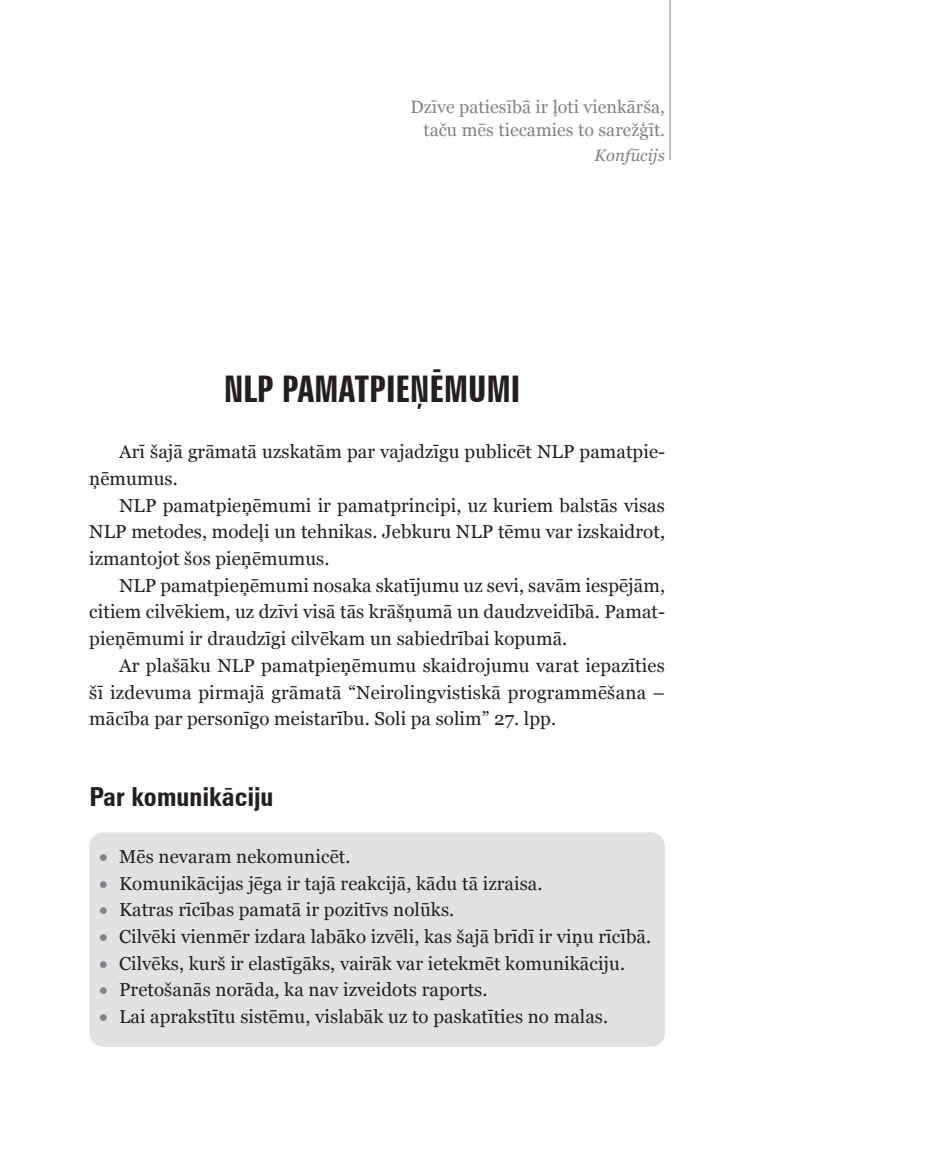
<style>
.page{position:relative;width:943px;height:1166px;background:#fff}
.page>*{position:absolute;margin:0;border:0;box-sizing:border-box;transform-origin:0 0}
.t1{font:700 extra-condensed 36.75px "Zurich TL";letter-spacing:.005em;color:#231f20}
.t2{font:700 condensed 26.25px "Zurich TL";letter-spacing:.005em;color:#231f20}
.t3{font:18.72px/26.6px "Georgia";letter-spacing:.005em;color:#231f20;text-align:justify}
.t4{font:17.85px/23.1px "Georgia";letter-spacing:.005em;color:#808285;text-align:right}
.t5{font:italic 16.62px "Georgia";letter-spacing:.005em;color:#808285}
.s1{color:#808285}
</style>
<div class="page">
<hr style="left:669px;top:0;width:1px;height:160px;background:#808285">
<div style="left:89px;top:832px;width:576px;height:215px;background:#e1e2e4;border-radius:15px"></div>
<p class="t4" style="left:410px;top:95px;width:256px">Dzīve patiesībā ir ļoti vienkārša, taču mēs tiecamies to sarežģīt.</p>
<p class="t5" style="left:594px;top:144px;width:72px">Konfūcijs</p>
<h1 class="t1" style="left:224px;top:368px;width:297px">NLP PAMATPIEŅĒMUMI</h1>
<p class="t3" style="left:89px;top:439px;width:577px;text-indent:30px">Arī šajā grāmatā uzskatām par vajadzīgu publicēt NLP pamatpie&shy;ņēmumus.</p>
<p class="t3" style="left:89px;top:492px;width:577px;text-indent:30px">NLP pamatpieņēmumi ir pamatprincipi, uz kuriem balstās visas NLP metodes, modeļi un tehnikas. Jebkuru NLP tēmu var izskaidrot, izmantojot šos pieņēmumus.</p>
<p class="t3" style="left:89px;top:572px;width:577px;text-indent:30px">NLP pamatpieņēmumi nosaka skatījumu uz sevi, savām iespējām, citiem cilvēkiem, uz dzīvi visā tās krāšņumā un daudzveidībā. Pamat&shy;pieņēmumi ir draudzīgi cilvēkam un sabiedrībai kopumā.</p>
<p class="t3" style="left:89px;top:652px;width:577px;text-indent:30px">Ar plašāku NLP pamatpieņēmumu skaidrojumu varat iepazīties šī izdevuma pirmajā grāmatā “Neirolingvistiskā programmēšana – mācība par personīgo meistarību. Soli pa solim” 27. lpp.</p>
<h2 class="t2" style="left:89px;top:781px;width:186px">Par komunikāciju</h2>
<p class="t3" style="left:99px;top:843px;width:253px"><span class="s1">•</span> Mēs nevaram nekomunicēt.</p>
<p class="t3" style="left:99px;top:870px;width:444px"><span class="s1">•</span> Komunikācijas jēga ir tajā reakcijā, kādu tā izraisa.</p>
<p class="t3" style="left:99px;top:897px;width:356px"><span class="s1">•</span> Katras rīcības pamatā ir pozitīvs nolūks.</p>
<p class="t3" style="left:99px;top:923px;width:553px"><span class="s1">•</span> Cilvēki vienmēr izdara labāko izvēli, kas šajā brīdī ir viņu rīcībā.</p>
<p class="t3" style="left:99px;top:950px;width:527px"><span class="s1">•</span> Cilvēks, kurš ir elastīgāks, vairāk var ietekmēt komunikāciju.</p>
<p class="t3" style="left:99px;top:977px;width:390px"><span class="s1">•</span> Pretošanās norāda, ka nav izveidots raports.</p>
<p class="t3" style="left:99px;top:1003px;width:510px"><span class="s1">•</span> Lai aprakstītu sistēmu, vislabāk uz to paskatīties no malas.</p>
</div>
